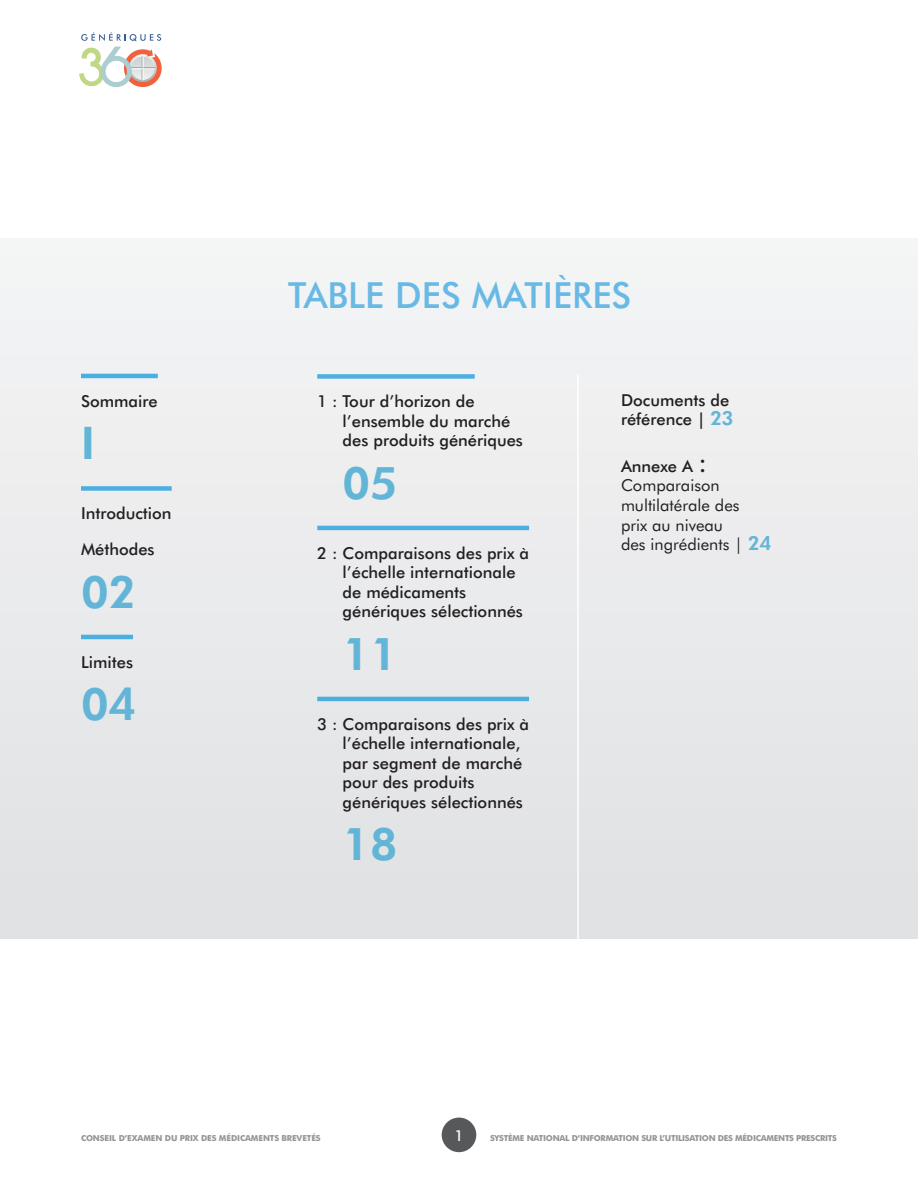
<style>
.page{position:relative;width:918px;height:1188px;background:#fff}
.page>*{position:absolute;margin:0;border:0;box-sizing:border-box;transform-origin:0 0}
.t1{font:800 45px "Futura BT";color:#63b5d7}
.t2{font:500 36px "Futura BT";color:#69b9e5}
.t3{font:500 16.5px/19.5px "Futura BT";color:#231f20}
.t4{font:16.5px/19.5px "Futura BT";color:#231f20}
.t5{font:500 15px "Futura BT";color:#fff}
.t6{font:700 8.25px "Futura BT";letter-spacing:-.03em;color:#939598}
.s1{font-weight:800;font-size:19.5px;color:#63b5d7}
.s2{font-weight:500}
.s3{font-size:28.5px}
</style>
<div class="page">
<div style="left:0;top:239px;width:918px;height:700px;background:#eaebec"></div>
<hr style="left:577px;top:375px;width:2px;height:718px;background:#fff">
<hr style="left:81px;top:374px;width:77px;height:4px;background:#4cafe1">
<div style="left:81px;top:486px;width:91px;height:5px;background:#4cafe1"></div>
<hr style="left:81px;top:635px;width:52px;height:4px;background:#4cafe1">
<div style="left:317px;top:374px;width:158px;height:5px;background:#4cafe1"></div>
<hr style="left:317px;top:526px;width:212px;height:4px;background:#4cafe1">
<hr style="left:317px;top:697px;width:212px;height:4px;background:#4cafe1">
<div style="left:442px;top:1118px;width:34px;height:34px;background:#57585a;border-radius:50%"></div>
<svg style="left:79px;top:32px;width:83px;height:55px"></svg>
<p class="t3" style="left:81px;top:391px;width:78px">Sommaire</p>
<h1 class="t1" style="left:81px;top:416px;width:16px">I</h1>
<p class="t3" style="left:81px;top:495px;width:92px;line-height:36px">Introduction<br>Méthodes</p>
<h1 class="t1" style="left:81px;top:564px;width:57px">02</h1>
<p class="t3" style="left:81px;top:652px;width:54px">Limites</p>
<h1 class="t1" style="left:81px;top:677px;width:57px">04</h1>
<h2 class="t2" style="left:288px;top:273px;width:345px">TABLE DES MATIÈRES</h2>
<p class="t3" style="left:343px;top:391px;width:182px;text-indent:-25px">1 : Tour d’horizon de l’ensemble du marché des produits génériques</p>
<h1 class="t1" style="left:343px;top:455px;width:57px">05</h1>
<p class="t3" style="left:343px;top:543px;width:188px;text-indent:-25px">2 : Comparaisons des prix à l’échelle internationale de médicaments génériques sélectionnés</p>
<h1 class="t1" style="left:343px;top:626px;width:57px">11</h1>
<p class="t3" style="left:343px;top:714px;width:188px;text-indent:-25px">3 : Comparaisons des prix à l’échelle internationale, par segment de marché pour des produits génériques sélectionnés</p>
<h1 class="t1" style="left:343px;top:817px;width:57px">18</h1>
<p class="t3" style="left:621px;top:390px;width:114px">Documents de référence | <span class="s1">23</span></p>
<p class="t4" style="left:621px;top:456px;width:152px"><span class="s2">Annexe A</span> <span class="s3">:<br></span>Comparaison multilatérale des<br>prix au niveau<br>des ingrédients | <span class="s1">24</span></p>
<p class="t6" style="left:81px;top:1133px;width:241px">CONSEIL D’EXAMEN DU PRIX DES MÉDICAMENTS BREVETÉS</p>
<p class="t5" style="left:454px;top:1126px;width:11px">1</p>
<p class="t6" style="left:490px;top:1133px;width:348px">SYSTÈME NATIONAL D’INFORMATION SUR L’UTILISATION DES MÉDICAMENTS PRESCRITS</p>
</div>
